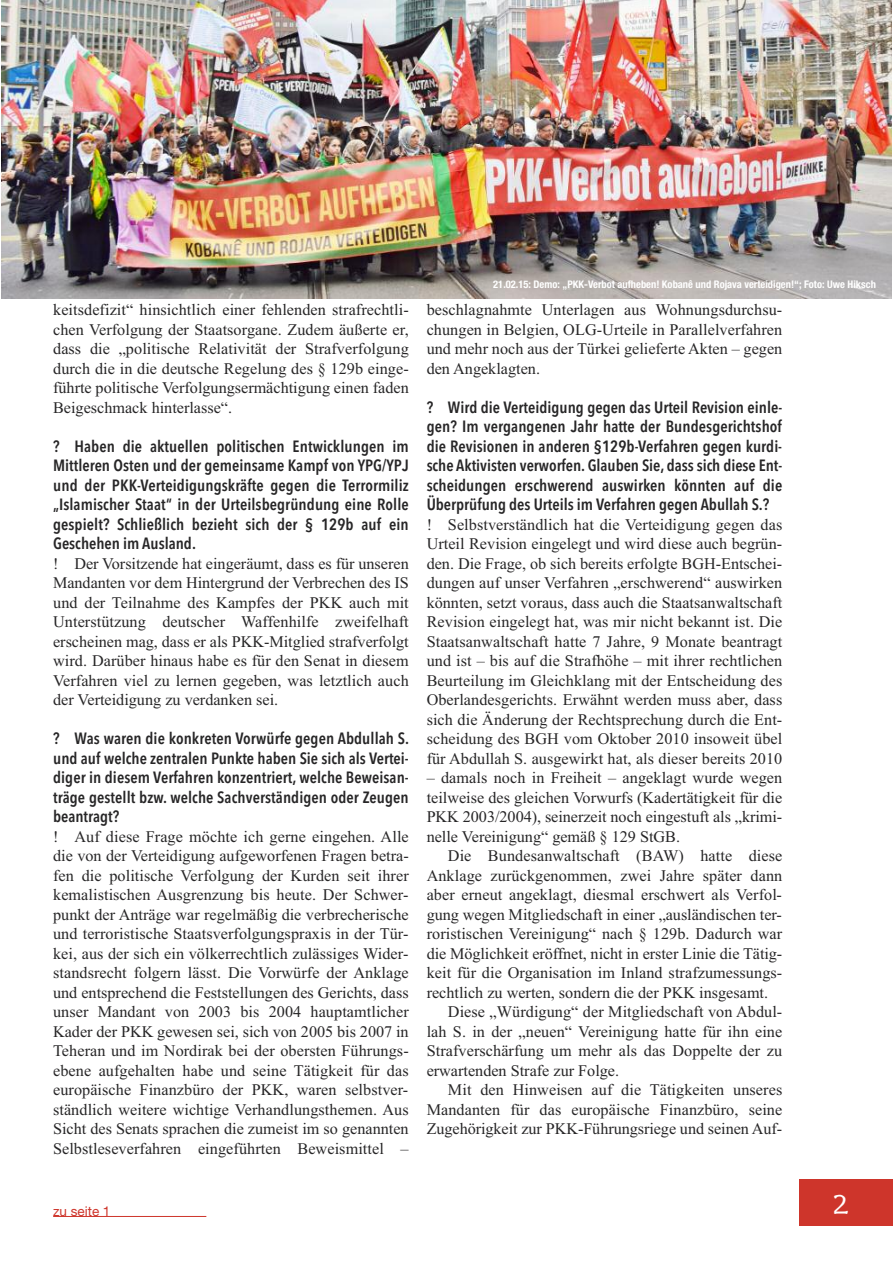
<style>
.page{position:relative;width:893px;height:1263px;background:#fff}
.page>*{position:absolute;margin:0;border:0;box-sizing:border-box;transform-origin:0 0}
.t1{font:33px "Herculanum";color:#fff}
.t2{font:16.2px/19.5px "Times New Roman";letter-spacing:.005em;color:#272627;text-align:justify}
.t3{font:600 16.2px/19.5px "Avenir Next Condensed";color:#272627;text-align:justify}
.t4{font:13.5px "Helvetica Neue LT Std";color:#ce352b}
.t5{font:700 condensed 10.5px "Helvetica Neue LT Pro";color:#fff}
</style>
<div class="page">
<div style="left:799px;top:1179px;width:94px;height:46px;background:#ce352b"></div>
<img style="left:1px;top:0;width:891px;height:299px">
<hr style="left:53px;top:1216px;width:153px;height:1px;background:#ce352b">
<p class="t2" style="left:53px;top:300px;width:357px">keitsdefizit“ hinsichtlich einer fehlenden strafrechtli&shy;chen Verfolgung der Staatsorgane. Zudem äußerte er, dass die „politische Relativität der Strafverfolgung durch die in die deutsche Regelung des § 129b einge&shy;führte politische Verfolgungsermächtigung einen faden Beigeschmack hinterlasse“.</p>
<p class="t3" style="left:53px;top:436px;width:357px">? Haben die aktuellen politischen Entwicklungen im Mittleren Osten und der gemeinsame Kampf von YPG/YPJ und der PKK-Verteidigungskräfte gegen die Terrormiliz „Islamischer Staat“ in der Urteilsbegründung eine Rolle gespielt? Schließlich bezieht sich der § 129b auf ein Geschehen im Ausland.</p>
<p class="t2" style="left:53px;top:553px;width:357px">! Der Vorsitzende hat eingeräumt, dass es für unseren Mandanten vor dem Hintergrund der Verbrechen des IS und der Teilnahme des Kampfes der PKK auch mit Unterstützung deutscher Waffenhilfe zweifelhaft erscheinen mag, dass er als PKK-Mitglied strafverfolgt wird. Darüber hinaus habe es für den Senat in diesem Verfahren viel zu lernen gegeben, was letztlich auch der Verteidigung zu verdanken sei.</p>
<p class="t3" style="left:53px;top:728px;width:358px">? Was waren die konkreten Vorwürfe gegen Abdullah S. und auf welche zentralen Punkte haben Sie sich als Vertei&shy;diger in diesem Verfahren konzentriert, welche Beweisan&shy;träge gestellt bzw. welche Sachverständigen oder Zeugen beantragt?</p>
<p class="t2" style="left:53px;top:826px;width:357px">! Auf diese Frage möchte ich gerne eingehen. Alle die von der Verteidigung aufgeworfenen Fragen betra&shy;fen die politische Verfolgung der Kurden seit ihrer kemalistischen Ausgrenzung bis heute. Der Schwer&shy;punkt der Anträge war regelmäßig die verbrecherische und terroristische Staatsverfolgungspraxis in der Tür&shy;kei, aus der sich ein völkerrechtlich zulässiges Wider&shy;standsrecht folgern lässt. Die Vorwürfe der Anklage und entsprechend die Feststellungen des Gerichts, dass unser Mandant von 2003 bis 2004 hauptamtlicher Kader der PKK gewesen sei, sich von 2005 bis 2007 in Teheran und im Nordirak bei der obersten Führungs&shy;ebene aufgehalten habe und seine Tätigkeit für das europäische Finanzbüro der PKK, waren selbstver&shy;ständlich weitere wichtige Verhandlungsthemen. Aus Sicht des Senats sprachen die zumeist im so genannten Selbstleseverfahren eingeführten Beweismittel –</p>
<p class="t4" style="left:53px;top:1206px;width:59px">zu seite 1</p>
<p class="t5" style="left:493px;top:280px;width:384px">21.02.15: Demo: „PKK-Verbot aufheben! Kobanê und Rojava verteidigen!“; Foto: Uwe Hiksch</p>
<p class="t2" style="left:427px;top:300px;width:357px">beschlagnahmte Unterlagen aus Wohnungsdurchsu&shy;chungen in Belgien, OLG-Urteile in Parallelverfahren und mehr noch aus der Türkei gelieferte Akten – gegen den Angeklagten.</p>
<p class="t3" style="left:427px;top:397px;width:357px">? Wird die Verteidigung gegen das Urteil Revision einle&shy;gen? Im vergangenen Jahr hatte der Bundesgerichtshof die Revisionen in anderen §129b-Verfahren gegen kurdi&shy;sche Aktivisten verworfen. Glauben Sie, dass sich diese Ent&shy;scheidungen erschwerend auswirken könnten auf die Überprüfung des Urteils im Verfahren gegen Abullah S.?</p>
<p class="t2" style="left:427px;top:514px;width:357px">! Selbstverständlich hat die Verteidigung gegen das Urteil Revision eingelegt und wird diese auch begrün&shy;den. Die Frage, ob sich bereits erfolgte BGH-Entschei&shy;dungen auf unser Verfahren „erschwerend“ auswirken könnten, setzt voraus, dass auch die Staatsanwaltschaft Revision eingelegt hat, was mir nicht bekannt ist. Die Staatsanwaltschaft hatte 7 Jahre, 9 Monate beantragt und ist – bis auf die Strafhöhe – mit ihrer rechtlichen Beurteilung im Gleichklang mit der Entscheidung des Oberlandesgerichts. Erwähnt werden muss aber, dass sich die Änderung der Rechtsprechung durch die Ent&shy;scheidung des BGH vom Oktober 2010 insoweit übel für Abdullah S. ausgewirkt hat, als dieser bereits 2010</p>
<p class="t2" style="left:427px;top:768px;width:357px">– damals noch in Freiheit – angeklagt wurde wegen teilweise des gleichen Vorwurfs (Kadertätigkeit für die PKK 2003/2004), seinerzeit noch eingestuft als „krimi&shy;nelle Vereinigung“ gemäß § 129 StGB.</p>
<p class="t2" style="left:448px;top:846px;width:336px">Die Bundesanwaltschaft (BAW) hatte diese</p>
<p class="t2" style="left:427px;top:865px;width:357px">Anklage zurückgenommen, zwei Jahre später dann</p>
<p class="t2" style="left:427px;top:885px;width:357px">aber erneut angeklagt, diesmal erschwert als Verfol-</p>
<p class="t2" style="left:427px;top:904px;width:357px">gung wegen Mitgliedschaft in einer „ausländischen ter-</p>
<p class="t2" style="left:427px;top:924px;width:357px">roristischen Vereinigung“ nach § 129b. Dadurch war</p>
<p class="t2" style="left:427px;top:943px;width:357px">die Möglichkeit eröffnet, nicht in erster Linie die Tätig-</p>
<p class="t2" style="left:427px;top:963px;width:357px">keit für die Organisation im Inland strafzumessungs-</p>
<p class="t2" style="left:427px;top:982px;width:343px">rechtlich zu werten, sondern die der PKK insgesamt.</p>
<p class="t2" style="left:448px;top:1002px;width:336px">Diese „Würdigung“ der Mitgliedschaft von Abdul-</p>
<p class="t2" style="left:427px;top:1021px;width:357px">lah S. in der „neuen“ Vereinigung hatte für ihn eine</p>
<p class="t2" style="left:427px;top:1041px;width:357px">Strafverschärfung um mehr als das Doppelte der zu</p>
<p class="t2" style="left:427px;top:1060px;width:194px">erwartenden Strafe zur Folge.</p>
<p class="t2" style="left:448px;top:1080px;width:336px">Mit den Hinweisen auf die Tätigkeiten unseres</p>
<p class="t2" style="left:427px;top:1099px;width:357px">Mandanten für das europäische Finanzbüro, seine</p>
<p class="t2" style="left:427px;top:1119px;width:357px">Zugehörigkeit zur PKK-Führungsriege und seinen Auf-</p>
<h1 class="t1" style="left:832px;top:1183px;width:19px">2</h1>
</div>
